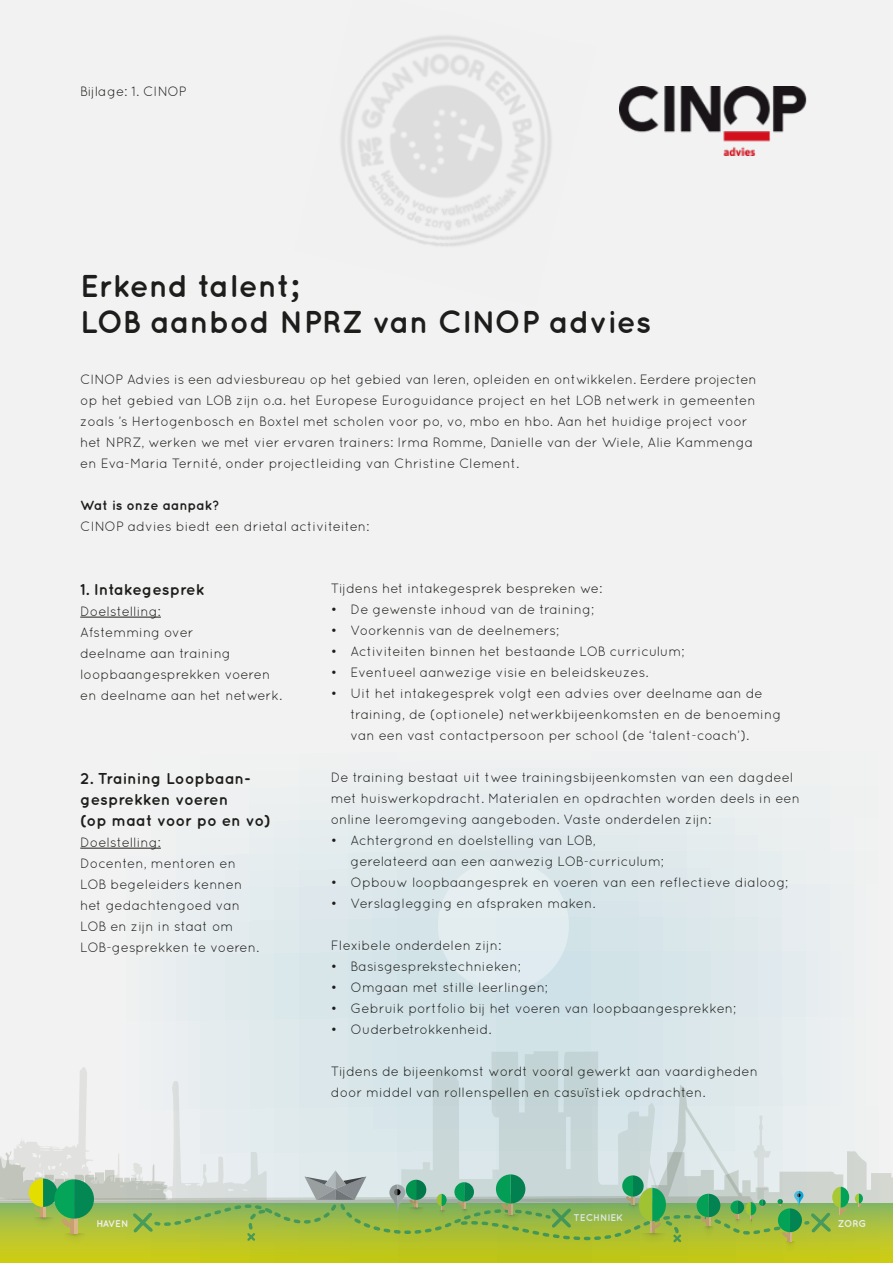
<style>
.page{position:relative;width:893px;height:1263px;background:#f2f2f2}
.page>*{position:absolute;margin:0;border:0;box-sizing:border-box;transform-origin:0 0}
.t1{font:700 31.5px/36px "Quicksand";color:#1d1d1b}
.t2{font:700 15.75px/21px "Quicksand";color:#1d1d1b}
.t3{font:13.5px/21px "Quicksand";color:#1d1d1b}
.t4{font:700 13.5px "Quicksand";color:#1d1d1b}
.t5{font:700 9.75px "Quicksand";color:#f0f0f0}
</style>
<div class="page">
<div style="left:0;top:1203px;width:893px;height:60px;background:linear-gradient(to bottom,#8fb961,#d6cf0f)"></div>
<svg style="left:0;top:1067px;width:102px;height:177px"></svg>
<svg style="left:102px;top:793px;width:778px;height:470px"></svg>
<div style="left:438px;top:860px;width:131px;height:131px;background:#e3edf0;border-radius:50%"></div>
<img style="left:619px;top:86px;width:187px;height:70px">
<hr style="left:80px;top:617px;width:81px;height:1px;background:#1d1d1b">
<hr style="left:80px;top:848px;width:81px;height:1px;background:#1d1d1b">
<p class="t3" style="left:80px;top:81px;width:108px">Bijlage: 1. CINOP</p>
<h1 class="t1" style="left:80px;top:267px;width:573px">Erkend talent;<br>LOB aanbod NPRZ van CINOP advies</h1>
<p class="t3" style="left:80px;top:369px;width:678px">CINOP Advies is een adviesbureau op het gebied van leren, opleiden en ontwikkelen. Eerdere projecten op het gebied van LOB zijn o.a. het Europese Euroguidance project en het LOB netwerk in gemeenten zoals ’s Hertogenbosch en Boxtel met scholen voor po, vo, mbo en hbo. Aan het huidige project voor het NPRZ, werken we met vier ervaren trainers: Irma Romme, Danielle van der Wiele, Alie Kammenga en Eva-Maria Ternité, onder projectleiding van Christine Clement.</p>
<p class="t4" style="left:80px;top:497px;width:141px">Wat is onze aanpak?</p>
<p class="t3" style="left:80px;top:516px;width:291px">CINOP advies biedt een drietal activiteiten:</p>
<p class="t2" style="left:80px;top:578px;width:126px">1. Intakegesprek</p>
<p class="t3" style="left:80px;top:600px;width:203px">Doelstelling:<br>Afstemming over<br>deelname aan training loopbaangesprekken voeren en deelname aan het netwerk.</p>
<p class="t2" style="left:80px;top:767px;width:192px">2. Training Loopbaan&shy;gesprekken voeren<br>(op maat voor po en vo)</p>
<p class="t3" style="left:80px;top:831px;width:180px">Doelstelling:<br>Docenten, mentoren en<br>LOB begeleiders kennen het gedachtengoed van<br>LOB en zijn in staat om<br>LOB-gesprekken te voeren.</p>
<p class="t3" style="left:331px;top:578px;width:273px">Tijdens het intakegesprek bespreken we:</p>
<p class="t3" style="left:331px;top:599px;width:265px">• De gewenste inhoud van de training;</p>
<p class="t3" style="left:331px;top:620px;width:230px">• Voorkennis van de deelnemers;</p>
<p class="t3" style="left:331px;top:641px;width:355px">• Activiteiten binnen het bestaande LOB curriculum;</p>
<p class="t3" style="left:331px;top:662px;width:319px">• Eventueel aanwezige visie en beleidskeuzes.</p>
<p class="t3" style="left:351px;top:683px;width:432px;text-indent:-20px">• Uit het intakegesprek volgt een advies over deelname aan de training, de (optionele) netwerkbijeenkomsten en de benoeming van een vast contactpersoon per school (de ‘talent-coach’).</p>
<p class="t3" style="left:331px;top:767px;width:471px">De training bestaat uit twee trainingsbijeenkomsten van een dagdeel met huiswerkopdracht. Materialen en opdrachten worden deels in een online leeromgeving aangeboden. Vaste onderdelen zijn:</p>
<p class="t3" style="left:351px;top:830px;width:315px;text-indent:-20px">• Achtergrond en doelstelling van LOB, gerelateerd aan een aanwezig LOB-curriculum;</p>
<p class="t3" style="left:331px;top:872px;width:459px">• Opbouw loopbaangesprek en voeren van een reflectieve dialoog;</p>
<p class="t3" style="left:331px;top:893px;width:266px">• Verslaglegging en afspraken maken.</p>
<p class="t3" style="left:331px;top:935px;width:172px">Flexibele onderdelen zijn:</p>
<p class="t3" style="left:331px;top:956px;width:192px">• Basisgesprekstechnieken;</p>
<p class="t3" style="left:331px;top:977px;width:219px">• Omgaan met stille leerlingen;</p>
<p class="t3" style="left:331px;top:998px;width:407px">• Gebruik portfolio bij het voeren van loopbaangesprekken;</p>
<p class="t3" style="left:331px;top:1019px;width:162px">• Ouderbetrokkenheid.</p>
<p class="t3" style="left:331px;top:1061px;width:429px">Tijdens de bijeenkomst wordt vooral gewerkt aan vaardigheden door middel van rollenspellen en casuïstiek opdrachten.</p>
<p class="t5" style="left:97px;top:1218px;width:34px">HAVEN</p>
<p class="t5" style="left:574px;top:1212px;width:51px">TECHNIEK</p>
<p class="t5" style="left:838px;top:1218px;width:30px">ZORG</p>
</div>
